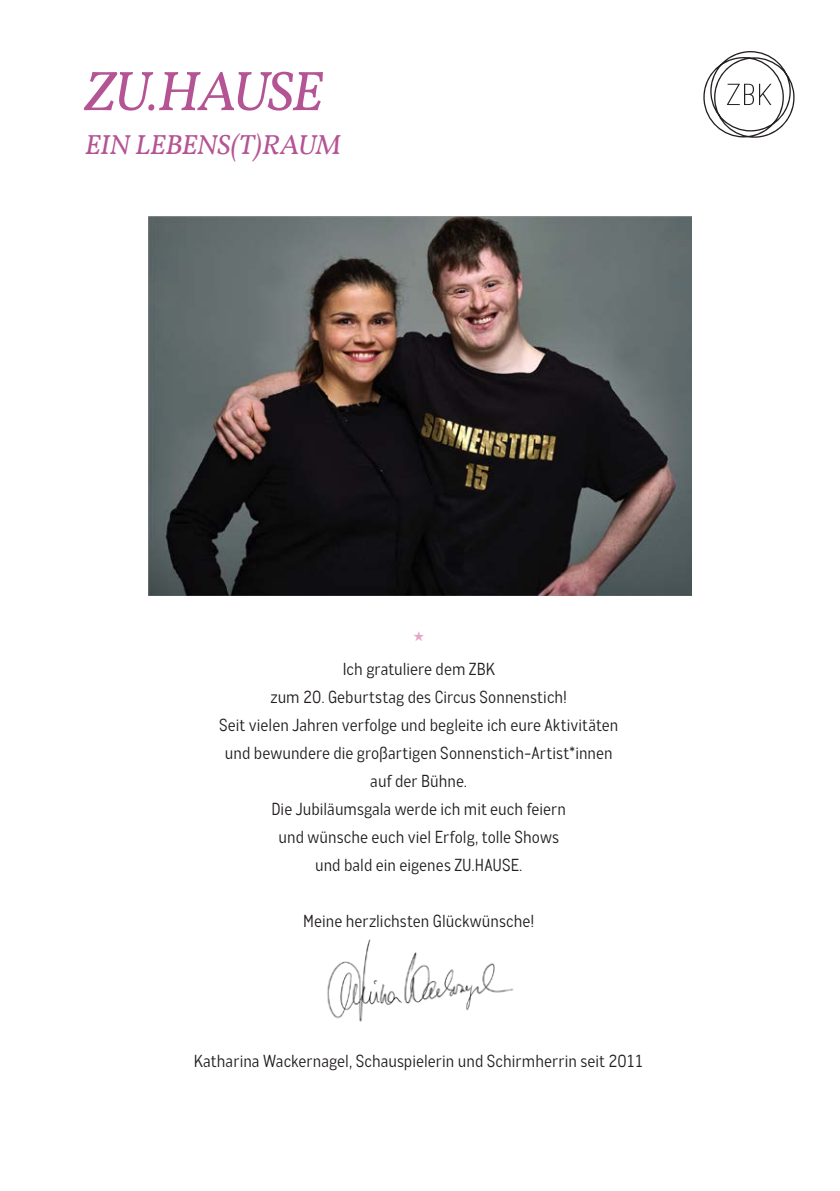
<style>
.page{position:relative;width:840px;height:1191px;background:#fff}
.page>*{position:absolute;margin:0;border:0;box-sizing:border-box;transform-origin:0 0}
.Titel{font:italic 56px "Vollkorn";letter-spacing:-.025em;color:#b45494}
.Headline_1{font:italic 28px "Vollkorn";letter-spacing:-.01em;color:#b45494}
.Fliesstext_ZAB_groß{font:300 17px/28px "CA Cula";color:#231f20;text-align:center}
</style>
<div class="page">
<svg style="left:703px;top:51px;width:91px;height:87px"></svg>
<img style="left:148px;top:217px;width:543px;height:378px">
<img style="left:327px;top:939px;width:187px;height:83px">
<p class="Titel" style="left:85px;top:57px;width:239px">ZU.HAUSE</p>
<p class="Headline_1" style="left:85px;top:128px;width:257px">EIN LEBENS(T)RAUM</p>
<p class="Fliesstext_ZAB_groß" style="left:342px;top:653px;width:153px">Ich gratuliere dem ZBK</p>
<p class="Fliesstext_ZAB_groß" style="left:270px;top:681px;width:298px">zum 20. Geburtstag des Circus Sonnenstich!</p>
<p class="Fliesstext_ZAB_groß" style="left:219px;top:709px;width:400px">Seit vielen Jahren verfolge und begleite ich eure Aktivitäten</p>
<p class="Fliesstext_ZAB_groß" style="left:225px;top:737px;width:389px">und bewundere die großartigen Sonnenstich-Artist*innen auf der Bühne.</p>
<p class="Fliesstext_ZAB_groß" style="left:271px;top:793px;width:296px">Die Jubiläumsgala werde ich mit euch feiern</p>
<p class="Fliesstext_ZAB_groß" style="left:278px;top:821px;width:282px">und wünsche euch viel Erfolg, tolle Shows</p>
<p class="Fliesstext_ZAB_groß" style="left:315px;top:849px;width:209px">und bald ein eigenes ZU.HAUSE.</p>
<p class="Fliesstext_ZAB_groß" style="left:303px;top:905px;width:232px">Meine herzlichsten Glückwünsche!</p>
<p class="Fliesstext_ZAB_groß" style="left:194px;top:1045px;width:451px">Katharina Wackernagel, Schauspielerin und Schirmherrin seit 2011</p>
</div>
